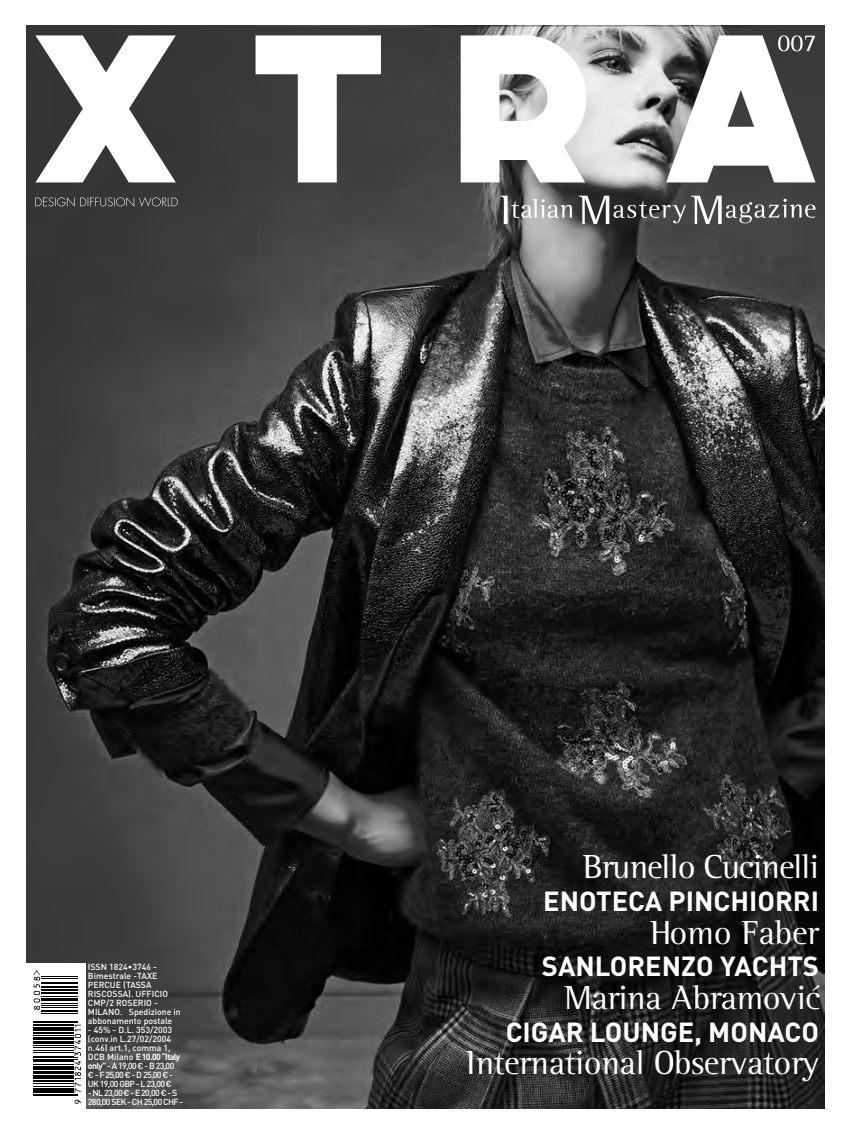
<style>
.page{position:relative;width:851px;height:1134px;background:#fff}
.page>*{position:absolute;margin:0;border:0;box-sizing:border-box;transform-origin:0 0}
.t1{font:34.5px "Leftist Mono Serif";letter-spacing:-.02em;color:#fff}
.t2{font:34.5px "Leftist Mono Serif";letter-spacing:-.04em;color:#fff}
.t3{font:700 27.25px "DIN";color:#fff}
.t4{font:500 8.75px/9px "DIN Pro";color:#fff}
.t5{font:500 8.75px/9px "DIN Pro";letter-spacing:-.07em;color:#fff}
.s1{font-weight:700}
.s2{font-family:"Century";font-weight:300}
</style>
<div class="page">
<img style="left:27px;top:25px;width:797px;height:1083px">
<svg style="left:35px;top:197px;width:143px;height:10px"></svg>
<div style="left:26px;top:963px;width:60px;height:147px;background:#fff"></div>
<hr style="left:33px;top:1095px;width:44px;height:1px;background:#000">
<hr style="left:33px;top:1094px;width:44px;height:1px;background:#000">
<hr style="left:33px;top:1091px;width:40px;height:2px;background:#000">
<hr style="left:33px;top:1088px;width:40px;height:2px;background:#000">
<hr style="left:33px;top:1086px;width:40px;height:1px;background:#000">
<hr style="left:33px;top:1083px;width:40px;height:1px;background:#000">
<hr style="left:33px;top:1080px;width:40px;height:2px;background:#000">
<hr style="left:33px;top:1077px;width:40px;height:2px;background:#000">
<hr style="left:33px;top:1075px;width:40px;height:1px;background:#000">
<hr style="left:33px;top:1072px;width:40px;height:2px;background:#000">
<hr style="left:33px;top:1068px;width:40px;height:2px;background:#000">
<hr style="left:33px;top:1066px;width:40px;height:2px;background:#000">
<hr style="left:33px;top:1064px;width:40px;height:1px;background:#000">
<hr style="left:33px;top:1060px;width:40px;height:2px;background:#000">
<hr style="left:33px;top:1059px;width:44px;height:1px;background:#000">
<hr style="left:33px;top:1057px;width:44px;height:1px;background:#000">
<hr style="left:33px;top:1056px;width:40px;height:1px;background:#000">
<hr style="left:33px;top:1052px;width:40px;height:1px;background:#000">
<hr style="left:33px;top:1050px;width:40px;height:1px;background:#000">
<hr style="left:33px;top:1047px;width:40px;height:1px;background:#000">
<hr style="left:33px;top:1044px;width:40px;height:1px;background:#000">
<hr style="left:33px;top:1041px;width:40px;height:3px;background:#000">
<hr style="left:33px;top:1037px;width:40px;height:3px;background:#000">
<hr style="left:33px;top:1035px;width:40px;height:1px;background:#000">
<hr style="left:33px;top:1032px;width:40px;height:2px;background:#000">
<hr style="left:33px;top:1029px;width:40px;height:2px;background:#000">
<hr style="left:33px;top:1027px;width:40px;height:2px;background:#000">
<hr style="left:33px;top:1024px;width:40px;height:1px;background:#000">
<hr style="left:33px;top:1022px;width:44px;height:1px;background:#000">
<hr style="left:33px;top:1021px;width:44px;height:1px;background:#000">
<hr style="left:41px;top:1013px;width:36px;height:1px;background:#000">
<hr style="left:41px;top:1010px;width:36px;height:2px;background:#000">
<hr style="left:41px;top:1007px;width:36px;height:1px;background:#000">
<hr style="left:41px;top:1005px;width:36px;height:1px;background:#000">
<hr style="left:41px;top:1003px;width:36px;height:1px;background:#000">
<hr style="left:41px;top:999px;width:36px;height:2px;background:#000">
<hr style="left:41px;top:998px;width:36px;height:1px;background:#000">
<hr style="left:41px;top:996px;width:36px;height:1px;background:#000">
<hr style="left:41px;top:992px;width:36px;height:2px;background:#000">
<hr style="left:41px;top:990px;width:36px;height:1px;background:#000">
<hr style="left:41px;top:989px;width:36px;height:1px;background:#000">
<hr style="left:41px;top:986px;width:36px;height:2px;background:#000">
<hr style="left:41px;top:983px;width:36px;height:1px;background:#000">
<hr style="left:41px;top:982px;width:36px;height:1px;background:#000">
<hr style="left:41px;top:978px;width:36px;height:1px;background:#000">
<hr style="left:41px;top:976px;width:36px;height:1px;background:#000">
<svg style="left:75px;top:1100px;width:6px;height:4px"></svg>
<svg style="left:75px;top:1025px;width:6px;height:67px"></svg>
<svg style="left:33px;top:970px;width:7px;height:40px"></svg>
<svg style="left:255px;top:35px;width:126px;height:147px"></svg>
<svg style="left:460px;top:35px;width:126px;height:147px"></svg>
<svg style="left:35px;top:35px;width:141px;height:147px"></svg>
<svg style="left:500px;top:196px;width:71px;height:28px;background:#939393"></svg>
<svg style="left:578px;top:196px;width:107px;height:28px;background:#5a5a5a"></svg>
<svg style="left:691px;top:196px;width:124px;height:28px;background:#6b6b6b"></svg>
<svg style="left:666px;top:35px;width:149px;height:147px"></svg>
<p class="t4" style="left:88px;top:961px;width:94px">ISSN 1824•3746 -<br>Bimestrale -TAXE<br>PERCUE (TASSA<br>RISCOSSA). UFFICIO<br>CMP/2 ROSERIO -<br>MILANO. Spedizione in abbonamento postale</p>
<p class="t4" style="left:88px;top:1025px;width:94px">- 45% - D.L. 353/2003 (conv.in L.27/02/2004 n.46) art.1, comma 1,<br>DCB Milano <span class="s1">E 10.00 “Italy only”</span> - A 19,00 € - B 23,00 € - F 25,00 € - D 25,00 € -<br>UK 19,00 GBP - L 23,00 €</p>
<p class="t5" style="left:88px;top:1088px;width:97px">- NL 23,00 € - E 20,00 € - S<br>280,00 SEK - CH 25,00 CHF -</p>
<h1 class="t2" style="left:582px;top:847px;width:238px">Brunello Cucinelli</h1>
<h2 class="t3" style="left:543px;top:883px;width:277px">ENOTECA PINCHIORRI</h2>
<h1 class="t1" style="left:651px;top:912px;width:169px">Homo Faber</h1>
<h2 class="t3" style="left:542px;top:948px;width:278px">SANLORENZO YACHTS</h2>
<h1 class="t1" style="left:563px;top:978px;width:258px">Marina Abramovic<span class="s2">´</span></h1>
<h2 class="t3" style="left:505px;top:1014px;width:315px">CIGAR LOUNGE, MONACO</h2>
<h1 class="t1" style="left:465px;top:1043px;width:355px">International Observatory</h1>
</div>
